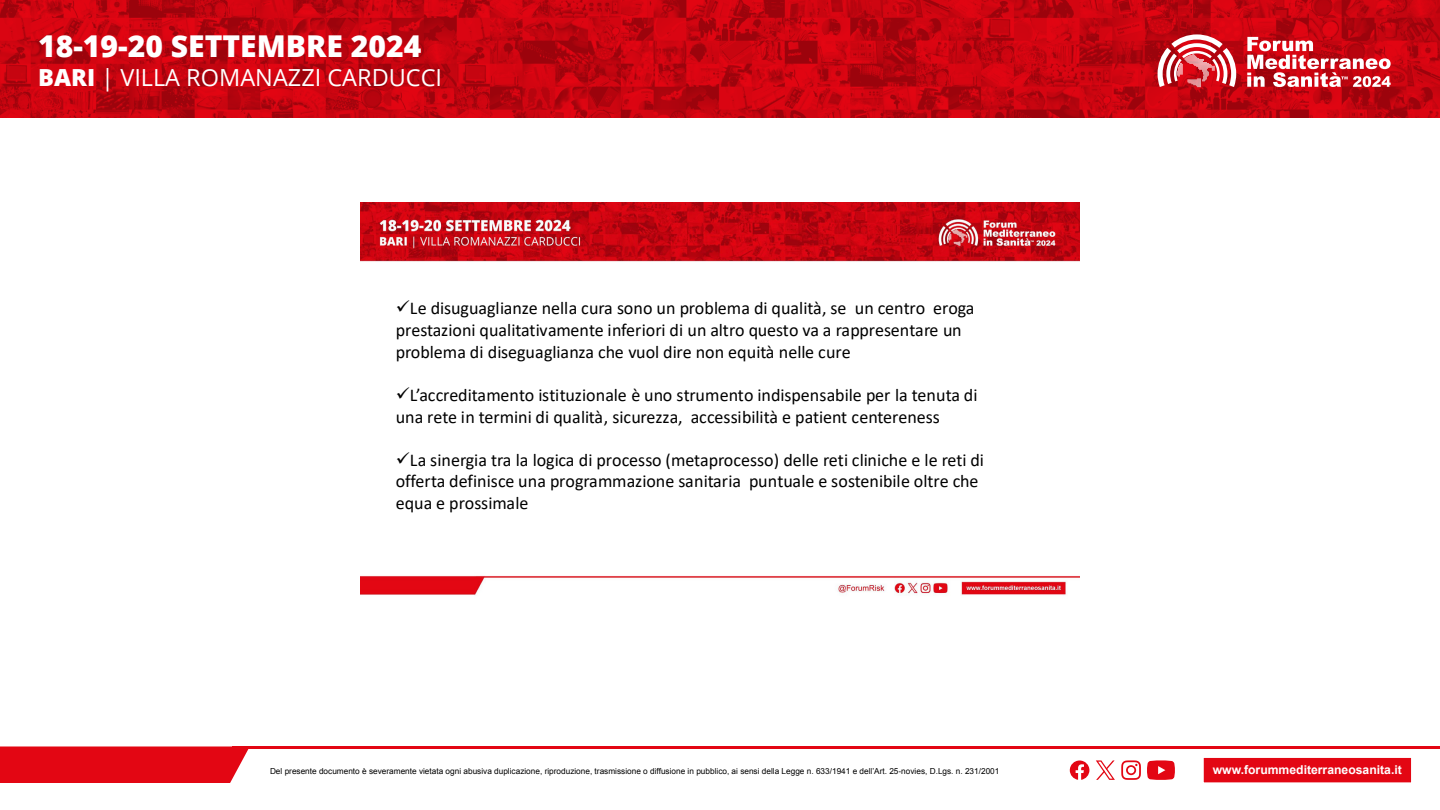
<style>
.page{position:relative;width:1440px;height:810px;background:#fff}
.page>*{position:absolute;margin:0;border:0;box-sizing:border-box;transform-origin:0 0}
.t1{font:800 30.08px "Open Sans";color:#fff}
.t2{font:23.55px "Open Sans";color:#fff}
.t3{font:18px/21.7px "Calibri";color:#000}
.t4{font:700 12.15px "Arial";color:#fff}
.t5{font:8.25px "Arial";color:#000}
.s1{font-weight:800}
</style>
<div class="page">
<div style="left:0;top:746px;width:249px;height:37px;background:#e30613"></div>
<hr style="left:232px;top:746px;width:1208px;height:3px;background:#e30613">
<div style="left:1203px;top:757px;width:209px;height:27px;background:#e30613;border:1px solid #fff"></div>
<svg style="left:1121px;top:760px;width:20px;height:20px"></svg>
<svg style="left:1147px;top:760px;width:28px;height:20px"></svg>
<svg style="left:1070px;top:761px;width:19px;height:19px"></svg>
<svg style="left:1096px;top:760px;width:19px;height:20px"></svg>
<svg style="left:0;top:0;width:1440px;height:117px;background:#c2040f"></svg>
<svg style="left:1158px;top:34px;width:78px;height:53px"></svg>
<svg style="left:1247px;top:37px;width:144px;height:50px"></svg>
<img style="left:360px;top:202px;width:720px;height:394px">
<h1 class="t1" style="left:38px;top:24px;width:385px">18-19-20 SETTEMBRE 2024</h1>
<h2 class="t2" style="left:38px;top:62px;width:406px"><span class="s1">BARI</span> | VILLA ROMANAZZI CARDUCCI</h2>
<p class="t3" style="left:396px;top:297px;width:580px">✓Le disuguaglianze nella cura sono un problema di qualità, se un centro eroga prestazioni qualitativamente inferiori di un altro questo va a rappresentare un problema di diseguaglianza che vuol dire non equità nelle cure</p>
<p class="t3" style="left:396px;top:384px;width:583px;line-height:21.4px">✓L’accreditamento istituzionale è uno strumento indispensabile per la tenuta di una rete in termini di qualità, sicurezza, accessibilità e patient centereness</p>
<p class="t3" style="left:396px;top:449px;width:590px">✓La sinergia tra la logica di processo (metaprocesso) delle reti cliniche e le reti di offerta definisce una programmazione sanitaria puntuale e sostenibile oltre che equa e prossimale</p>
<p class="t5" style="left:270px;top:766px;width:731px">Del presente documento è severamente vietata ogni abusiva duplicazione, riproduzione, trasmissione o diffusione in pubblico, ai sensi della Legge n. 633/1941 e dell’Art. 25-novies, D.Lgs. n. 231/2001</p>
<p class="t4" style="left:1213px;top:762px;width:191px">www.forummediterraneosanita.it</p>
</div>
